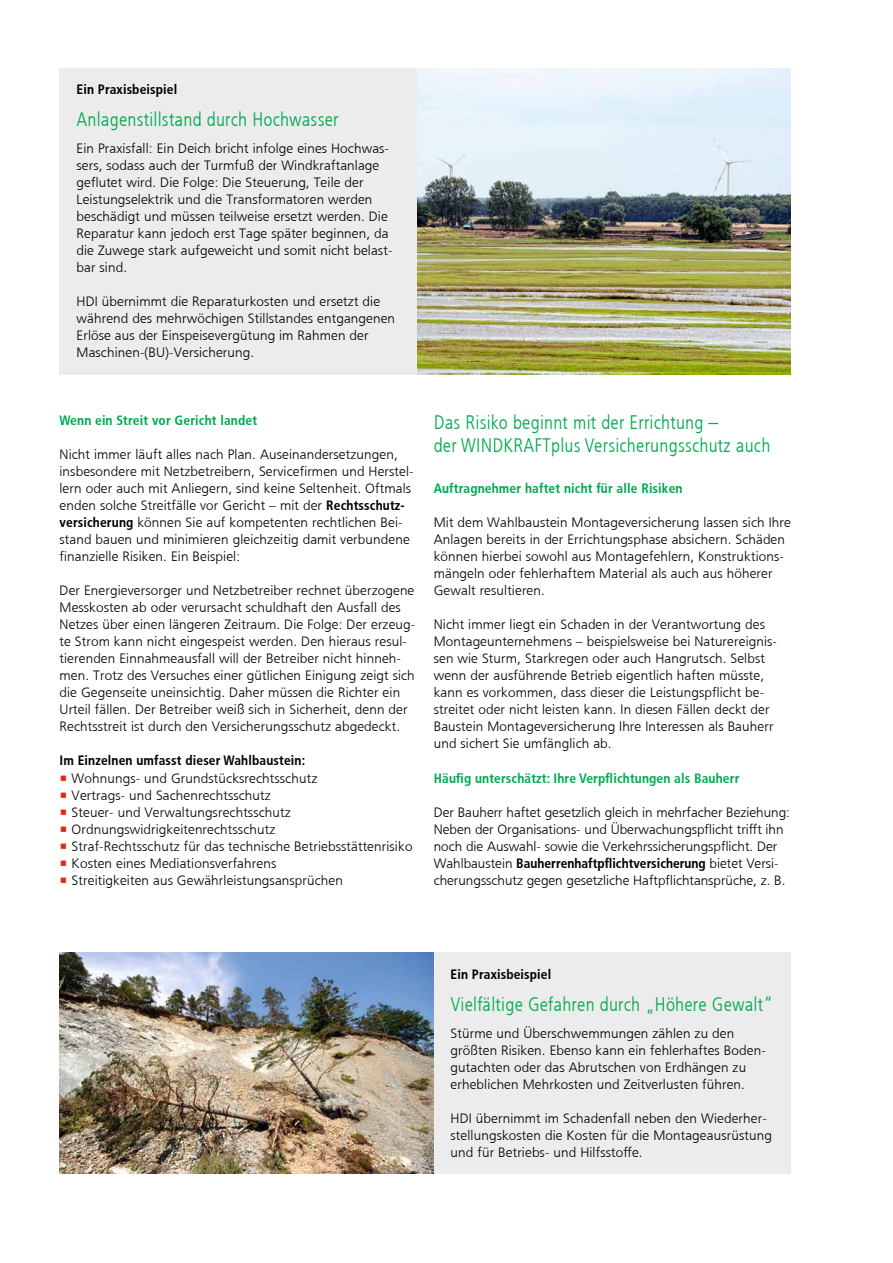
<style>
.page{position:relative;width:893px;height:1263px;background:#fff}
.page>*{position:absolute;margin:0;border:0;box-sizing:border-box;transform-origin:0 0}
.t1{font:19.5px/23.4px "HDI Gerling Sans Cond Light";letter-spacing:.01em;color:#00aa50}
.t2{font:13.5px/17px "HDI Gerling Sans Light";letter-spacing:.01em;color:#000}
.t3{font:13.5px "HDI Gerling Sans Cond Bold";letter-spacing:.01em;color:#000}
.t4{font:13.5px "HDI Gerling Sans Cond Bold";letter-spacing:.01em;color:#00aa50}
.s1{font-family:"HDI Gerling Sans Cond Bold"}
.s2{color:#dd2a1b}
.s3{font-family:"HDI Gerling Sans Light"}
</style>
<div class="page">
<img style="left:417px;top:68px;width:374px;height:306px">
<div style="left:60px;top:68px;width:357px;height:306px;background:#ececec"></div>
<div style="left:434px;top:952px;width:357px;height:222px;background:#ececec"></div>
<img style="left:60px;top:952px;width:374px;height:222px">
<p class="t3" style="left:77px;top:82px;width:102px">Ein Praxisbeispiel</p>
<h1 class="t1" style="left:77px;top:108px;width:264px">Anlagenstillstand durch Hochwasser</h1>
<p class="t2" style="left:77px;top:140px;width:317px">Ein Praxisfall: Ein Deich bricht infolge eines Hochwas&shy;sers, sodass auch der Turmfuß der Windkraftanlage geflutet wird. Die Folge: Die Steuerung, Teile der Leistungselektrik und die Transformatoren werden beschädigt und müssen teilweise ersetzt werden. Die Reparatur kann jedoch erst Tage später beginnen, da die Zuwege stark aufgeweicht und somit nicht belast&shy;bar sind.</p>
<p class="t2" style="left:77px;top:293px;width:320px">HDI übernimmt die Reparaturkosten und ersetzt die während des mehrwöchigen Stillstandes entgangenen Erlöse aus der Einspeisevergütung im Rahmen der Maschinen-(BU)-Versicherung.</p>
<p class="t4" style="left:60px;top:413px;width:199px">Wenn ein Streit vor Gericht landet</p>
<p class="t2" style="left:60px;top:446px;width:356px">Nicht immer läuft alles nach Plan. Auseinandersetzungen, insbesondere mit Netzbetreibern, Servicefirmen und Herstel&shy;lern oder auch mit Anliegern, sind keine Seltenheit. Oftmals enden solche Streitfälle vor Gericht – mit der <span class="s1">Rechtsschutz&shy;versicherung</span> können Sie auf kompetenten rechtlichen Bei&shy;stand bauen und minimieren gleichzeitig damit verbundene finanzielle Risiken. Ein Beispiel:</p>
<p class="t2" style="left:60px;top:582px;width:357px">Der Energieversorger und Netzbetreiber rechnet überzogene Messkosten ab oder verursacht schuldhaft den Ausfall des Netzes über einen längeren Zeitraum. Die Folge: Der erzeug&shy;te Strom kann nicht eingespeist werden. Den hieraus resul&shy;tierenden Einnahmeausfall will der Betreiber nicht hinneh&shy;men. Trotz des Versuches einer gütlichen Einigung zeigt sich die Gegenseite uneinsichtig. Daher müssen die Richter ein Urteil fällen. Der Betreiber weiß sich in Sicherheit, denn der Rechtsstreit ist durch den Versicherungsschutz abgedeckt.</p>
<p class="t3" style="left:60px;top:753px;width:247px">Im Einzelnen umfasst dieser Wahlbaustein:</p>
<p class="t2" style="left:60px;top:769px;width:259px"><span class="s2">•</span> Wohnungs- und Grundstücksrechtsschutz</p>
<p class="t2" style="left:60px;top:786px;width:213px"><span class="s2">•</span> Vertrags- und Sachenrechtsschutz</p>
<p class="t2" style="left:60px;top:803px;width:233px"><span class="s2">•</span> Steuer- und Verwaltungsrechtsschutz</p>
<p class="t2" style="left:60px;top:820px;width:217px"><span class="s2">•</span> Ordnungswidrigkeitenrechtsschutz</p>
<p class="t2" style="left:60px;top:837px;width:354px"><span class="s2">•</span> Straf-Rechtsschutz für das technische Betriebsstättenrisiko</p>
<p class="t2" style="left:60px;top:854px;width:218px"><span class="s2">•</span> Kosten eines Mediationsverfahrens</p>
<p class="t2" style="left:60px;top:871px;width:285px"><span class="s2">•</span> Streitigkeiten aus Gewährleistungsansprüchen</p>
<h1 class="t1" style="left:434px;top:411px;width:338px">Das Risiko beginnt mit der Errichtung –<br>der WINDKRAFTplus Versicherungsschutz auch</h1>
<p class="t4" style="left:434px;top:481px;width:250px">Auftragnehmer haftet nicht für alle Risiken</p>
<p class="t2" style="left:434px;top:514px;width:359px">Mit dem Wahlbaustein Montageversicherung lassen sich Ihre Anlagen bereits in der Errichtungsphase absichern. Schäden können hierbei sowohl aus Montagefehlern, Konstruktions&shy;mängeln oder fehlerhaftem Material als auch aus höherer Gewalt resultieren.</p>
<p class="t2" style="left:434px;top:616px;width:345px">Nicht immer liegt ein Schaden in der Verantwortung des Montageunternehmens – beispielsweise bei Naturereignis&shy;sen wie Sturm, Starkregen oder auch Hangrutsch. Selbst wenn der ausführende Betrieb eigentlich haften müsste, kann es vorkommen, dass dieser die Leistungspflicht be&shy;streitet oder nicht leisten kann. In diesen Fällen deckt der Baustein Montageversicherung Ihre Interessen als Bauherr und sichert Sie umfänglich ab.</p>
<p class="t4" style="left:434px;top:770px;width:307px">Häufig unterschätzt: Ihre Verpflichtungen als Bauherr</p>
<p class="t2" style="left:434px;top:803px;width:358px">Der Bauherr haftet gesetzlich gleich in mehrfacher Beziehung:<br>Neben der Organisations- und Überwachungspflicht trifft ihn noch die Auswahl- sowie die Verkehrssicherungspflicht. Der</p>
<p class="t3" style="left:434px;top:855px;width:346px"><span class="s3">Wahlbaustein</span> Bauherrenhaftpflicht-versicherung <span class="s3">bietet Versi-</span></p>
<p class="t2" style="left:434px;top:871px;width:353px">cherungsschutz gegen gesetzliche Haftpflichtansprüche, z. B.</p>
<p class="t3" style="left:451px;top:966px;width:102px">Ein Praxisbeispiel</p>
<h1 class="t1" style="left:451px;top:993px;width:324px">Vielfältige Gefahren durch „Höhere Gewalt“</h1>
<p class="t2" style="left:451px;top:1024px;width:317px">Stürme und Überschwemmungen zählen zu den größten Risiken. Ebenso kann ein fehlerhaftes Boden&shy;gutachten oder das Abrutschen von Erdhängen zu erheblichen Mehrkosten und Zeitverlusten führen.</p>
<p class="t2" style="left:451px;top:1110px;width:323px">HDI übernimmt im Schadenfall neben den Wiederher&shy;stellungskosten die Kosten für die Montageausrüstung und für Betriebs- und Hilfsstoffe.</p>
</div>
